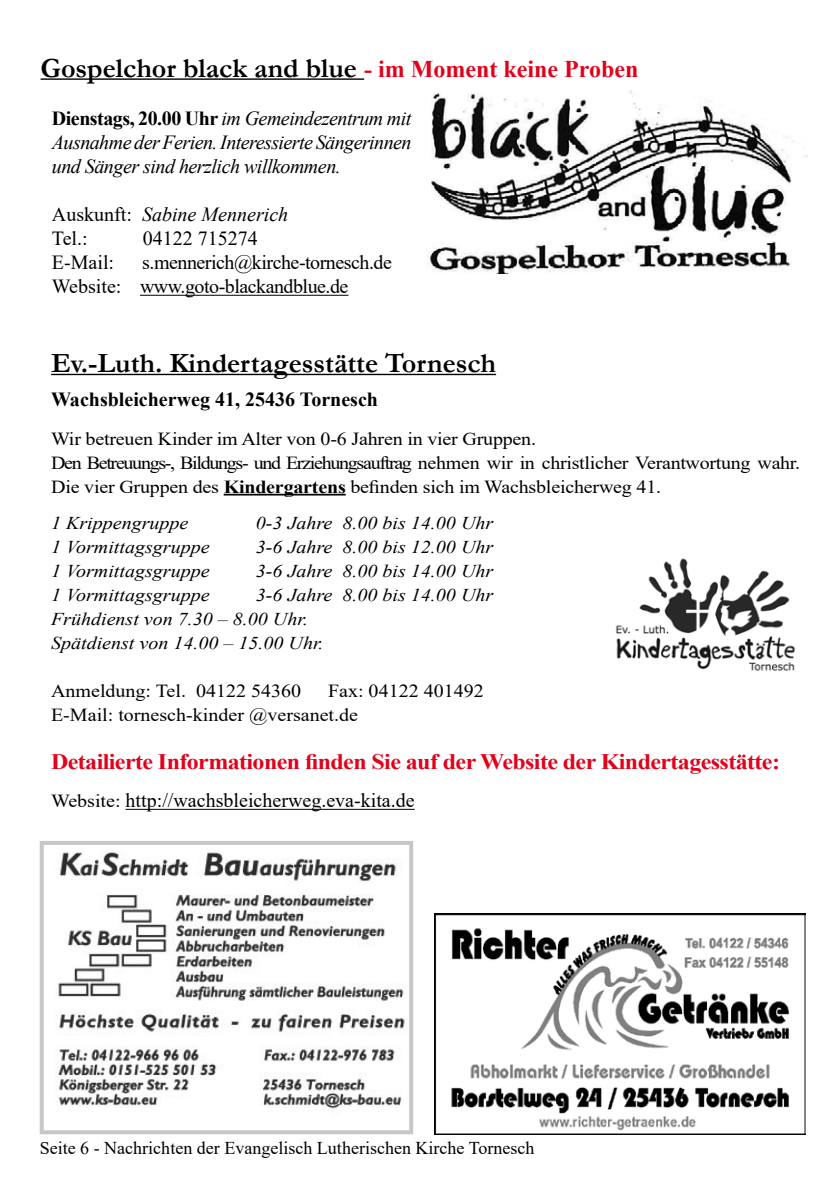
<style>
.page{position:relative;width:840px;height:1191px;background:#fff}
.page>*{position:absolute;margin:0;border:0;box-sizing:border-box;transform-origin:0 0}
.t1{font:700 28px "Garamond";color:#000}
.t2{font:700 22px "Times New Roman";letter-spacing:-.025em;color:#e2001a;scale:1.09 1}
.t3{font:italic 20px/24px "Times New Roman";letter-spacing:-.025em;color:#000;text-align:justify}
.t4{font:20px/24px "Times New Roman";letter-spacing:-.025em;color:#000}
.t5{font:20px "Times New Roman";color:#000}
.t6{font:700 20px "Times New Roman";color:#000}
.t7{font:italic 20px/24px "Times New Roman";color:#000}
.t8{font:18.4px/24px "Times New Roman";letter-spacing:-.01em;color:#000;scale:1.09 1}
.t9{font:italic 18px/24px "Times New Roman";color:#000;scale:1.11 1}
.t10{font:18px "Times New Roman";color:#000}
.s1{font-family:"Times New Roman";font-size:24px;color:#e2001a}
.s2{font-weight:700;font-style:normal}
.s3{font-style:normal}
.s4{font-weight:700}
.s5{font-size:18.4px}
</style>
<div class="page">
<img style="left:428px;top:90px;width:378px;height:184px">
<img style="left:616px;top:558px;width:180px;height:113px">
<img style="left:56px;top:852px;width:349px;height:257px">
<div style="left:40px;top:841px;width:373px;height:293px;border:4px solid #c6c7c8"></div>
<hr style="left:41px;top:78px;width:323px;height:2px;background:#000">
<hr style="left:140px;top:295px;width:208px;height:1px;background:#000">
<hr style="left:51px;top:374px;width:445px;height:1px;background:#000">
<hr style="left:223px;top:494px;width:122px;height:1px;background:#000">
<hr style="left:126px;top:809px;width:288px;height:1px;background:#000">
<img style="left:434px;top:913px;width:371px;height:221px">
<h1 class="t1" style="left:41px;top:49px;width:599px">Gospelchor black and blue <span class="s1">- im Moment keine Proben</span></h1>
<p class="t3" style="left:52px;top:106px;width:361px"><span class="s2">Dienstags, 20.00 Uhr</span> im Gemeindezentrum mit Ausnahme der Ferien. Interessierte Sängerinnen und Sänger sind herzlich willkommen.</p>
<p class="t7" style="left:52px;top:202px;width:238px"><span class="s3">Auskunft:</span> Sabine Mennerich<br><span class="s3">Tel.:</span></p>
<p class="t5" style="left:143px;top:224px;width:116px">04122 715274</p>
<p class="t4" style="left:52px;top:250px;width:341px;text-indent:90px">s.mennerich@kirche-tornesch.de<br>Website: www.goto-blackandblue.de</p>
<p class="t5" style="left:52px;top:248px;width:64px">E-Mail:</p>
<h1 class="t1" style="left:51px;top:344px;width:446px">Ev.-Luth. Kindertagesstätte Tornesch</h1>
<p class="t6" style="left:51px;top:385px;width:328px">Wachsbleicherweg 41, 25436 Tornesch</p>
<p class="t8" style="left:51px;top:426px;width:688px">Wir betreuen Kinder im Alter von 0-6 Jahren in vier Gruppen.<br>Den Betreuungs-, Bildungs- und Erziehungsauftrag nehmen wir in christlicher Verantwortung wahr.<br>Die vier Gruppen des <span class="s4">Kindergartens</span> befinden sich im Wachsbleicherweg 41.</p>
<p class="t9" style="left:51px;top:510px;width:125px">1 Krippengruppe</p>
<p class="t9" style="left:256px;top:510px;width:215px">0-3 Jahre 8.00 bis 14.00 Uhr</p>
<p class="t9" style="left:51px;top:534px;width:144px">1 Vormittagsgruppe</p>
<p class="t9" style="left:256px;top:534px;width:215px">3-6 Jahre 8.00 bis 12.00 Uhr</p>
<p class="t9" style="left:51px;top:558px;width:144px">1 Vormittagsgruppe</p>
<p class="t9" style="left:256px;top:558px;width:215px">3-6 Jahre 8.00 bis 14.00 Uhr</p>
<p class="t9" style="left:51px;top:582px;width:144px">1 Vormittagsgruppe</p>
<p class="t9" style="left:51px;top:582px;width:399px;text-indent:205px">3-6 Jahre 8.00 bis 14.00 Uhr<br>Frühdienst von 7.30 – 8.00 Uhr.<br>Spätdienst von 14.00 – 15.00 Uhr.</p>
<p class="t8" style="left:51px;top:678px;width:231px">Anmeldung: Tel. 04122 54360</p>
<p class="t8" style="left:51px;top:678px;width:398px;text-indent:277px">Fax: 04122 401492<br>E-Mail: tornesch-kinder @versanet.de</p>
<p class="t2" style="left:51px;top:745px;width:670px">Detailierte Informationen finden Sie auf der Website der Kindertagesstätte:</p>
<p class="t5" style="left:51px;top:786px;width:365px"><span class="s5">Website:</span> http://wachsbleicherweg.eva-kita.de</p>
<p class="t10" style="left:40px;top:1135px;width:496px">Seite 6 - Nachrichten der Evangelisch Lutherischen Kirche Tornesch</p>
</div>
